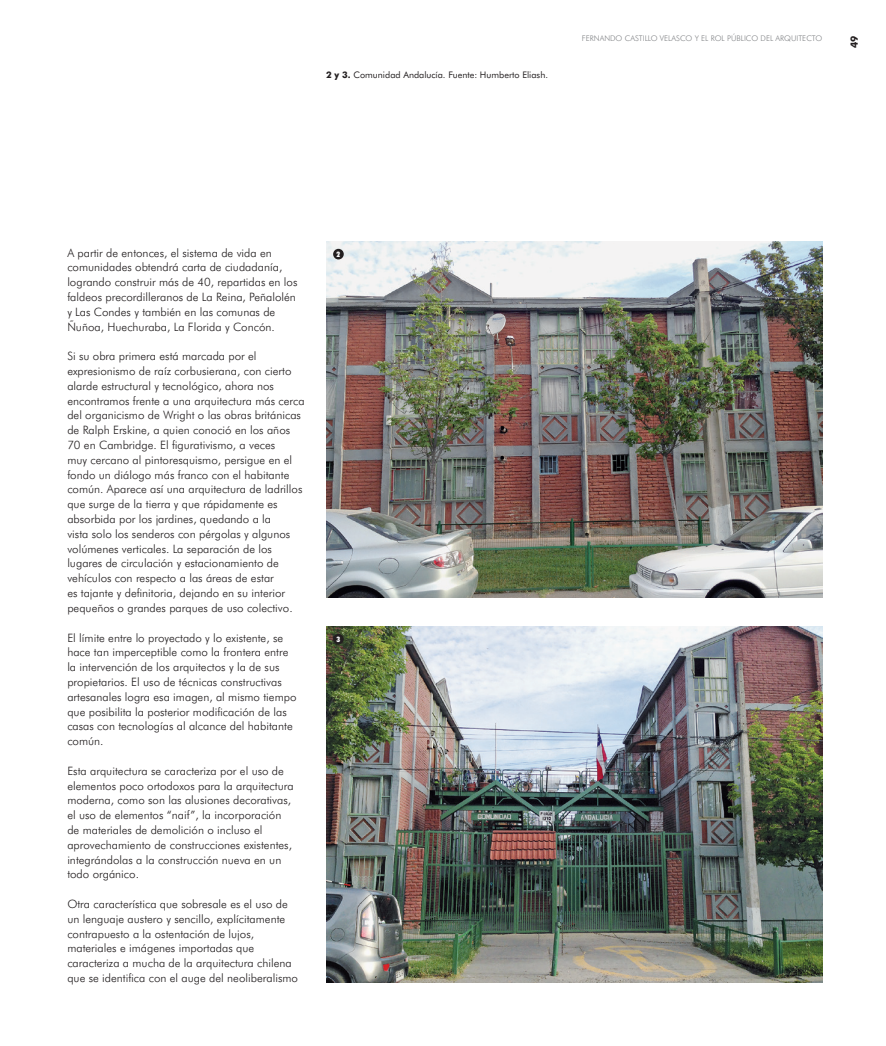
<style>
.page{position:relative;width:886px;height:1046px;background:#fff}
.page>*{position:absolute;margin:0;border:0;box-sizing:border-box;transform-origin:0 0}
.TEXTO_GENERAL_Texto{font:300 11.5px/14.8px "Futura BT";color:#231f20}
.t1{font:700 10px "Futura BT";color:#231f20}
.IMÁGENES_Lecturas{font:9px "Futura BT";color:#231f20}
.CABEZAL_Artículos{font:300 7.75px "Futura BT";color:#808285}
.IMÁGENES_Número_en_c{font:900 condensed 7.5px "Futura BT";color:#fff}
.s1{font-weight:700}
</style>
<div class="page">
<img style="left:326px;top:242px;width:496px;height:355px">
<img style="left:326px;top:626px;width:496px;height:355px">
<div style="left:333px;top:249px;width:11px;height:10px;background:#231f20;border-radius:50%"></div>
<div style="left:333px;top:633px;width:11px;height:11px;background:#231f20;border-radius:50%"></div>
<p class="IMÁGENES_Lecturas" style="left:326px;top:69px;width:223px"><span class="s1">2 y 3.</span> Comunidad Andalucía. Fuente: Humberto Eliash.</p>
<p class="CABEZAL_Artículos" style="left:582px;top:34px;width:242px">FERNANDO CASTILLO VELASCO Y EL ROL PÚBLICO DEL ARQUITECTO</p>
<p class="t1" style="left:848px;top:48px;width:14px;rotate:-90deg">49</p>
<p class="TEXTO_GENERAL_Texto" style="left:67px;top:245px;width:232px">A partir de entonces, el sistema de vida en comunidades obtendrá carta de ciudadanía, logrando construir más de 40, repartidas en los faldeos precordilleranos de La Reina, Peñalolén y Las Condes y también en las comunas de Ñuñoa, Huechuraba, La Florida y Concón.</p>
<p class="TEXTO_GENERAL_Texto" style="left:67px;top:348px;width:239px">Si su obra primera está marcada por el expresionismo de raíz corbusierana, con cierto alarde estructural y tecnológico, ahora nos encontramos frente a una arquitectura más cerca del organicismo de Wright o las obras británicas de Ralph Erskine, a quien conoció en los años 70 en Cambridge. El figurativismo, a veces<br>muy cercano al pintoresquismo, persigue en el fondo un diálogo más franco con el habitante común. Aparece así una arquitectura de ladrillos que surge de la tierra y que rápidamente es absorbida por los jardines, quedando a la<br>vista solo los senderos con pérgolas y algunos volúmenes verticales. La separación de los lugares de circulación y estacionamiento de vehículos con respecto a las áreas de estar<br>es tajante y definitoria, dejando en su interior pequeños o grandes parques de uso colectivo.</p>
<p class="TEXTO_GENERAL_Texto" style="left:67px;top:630px;width:231px">El límite entre lo proyectado y lo existente, se hace tan imperceptible como la frontera entre la intervención de los arquitectos y la de sus propietarios. El uso de técnicas constructivas artesanales logra esa imagen, al mismo tiempo que posibilita la posterior modificación de las casas con tecnologías al alcance del habitante común.</p>
<p class="TEXTO_GENERAL_Texto" style="left:67px;top:763px;width:228px">Esta arquitectura se caracteriza por el uso de elementos poco ortodoxos para la arquitectura moderna, como son las alusiones decorativas, el uso de elementos “naif”, la incorporación de materiales de demolición o incluso el aprovechamiento de construcciones existentes, integrándolas a la construcción nueva en un todo orgánico.</p>
<p class="TEXTO_GENERAL_Texto" style="left:67px;top:896px;width:232px">Otra característica que sobresale es el uso de un lenguaje austero y sencillo, explícitamente contrapuesto a la ostentación de lujos, materiales e imágenes importadas que caracteriza a mucha de la arquitectura chilena que se identifica con el auge del neoliberalismo</p>
<p class="IMÁGENES_Número_en_c" style="left:337px;top:250px;width:5px">2</p>
<p class="IMÁGENES_Número_en_c" style="left:337px;top:634px;width:5px">3</p>
</div>
